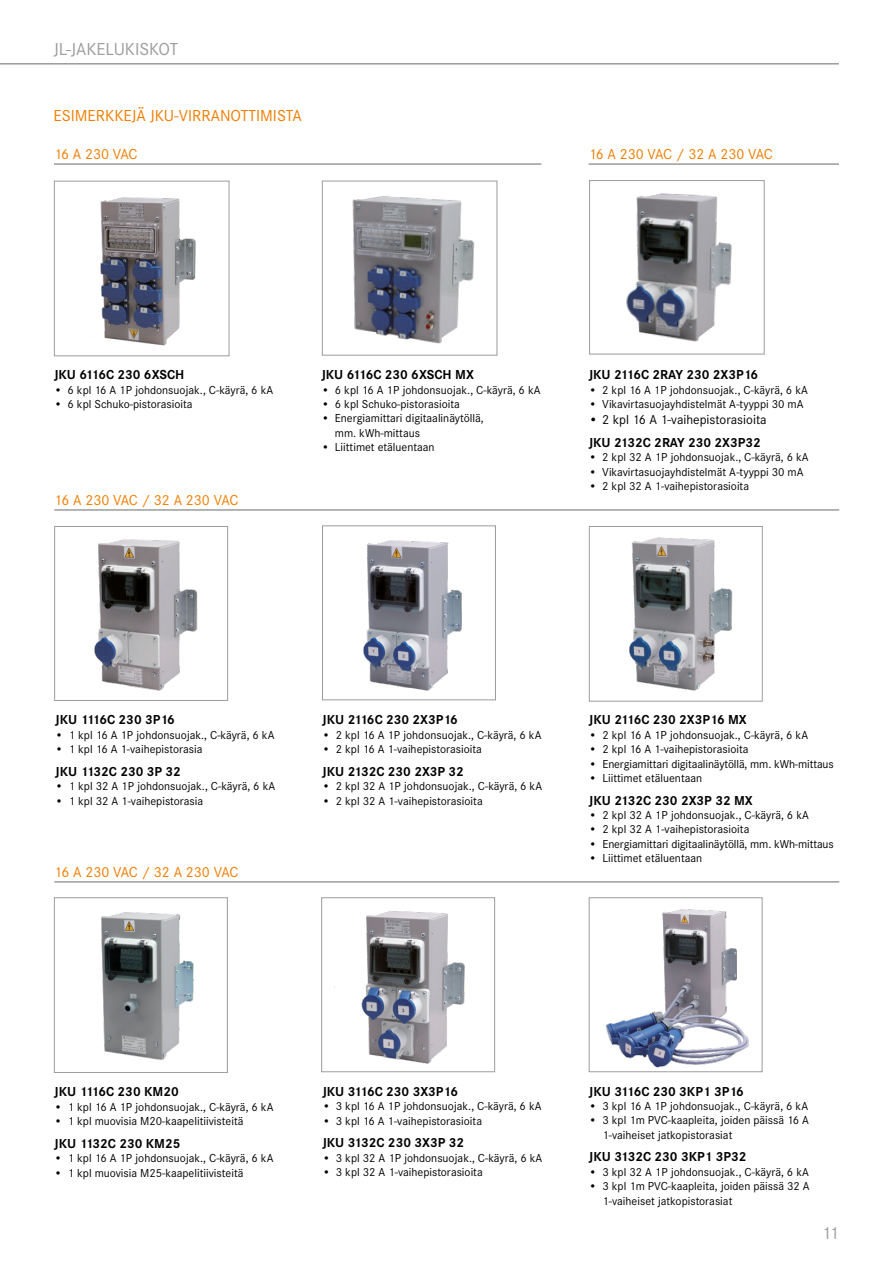
<style>
.page{position:relative;width:893px;height:1263px;background:#fff}
.page>*{position:absolute;margin:0;border:0;box-sizing:border-box;transform-origin:0 0}
.t1{font:18px "Corporate STOT";color:#9c9c9c}
.Leipis_otsikko_oranssi_11pt_H2{font:16.5px "Corporate STOT";color:#ef7d00}
.Leipis_otiskko_oranssi_10pt_H3_Viiva_all{font:15px "Corporate STOT";letter-spacing:-.025em;color:#ef7d00}
.Leipis_musta_9pt_BOLD_H4{font:700 13.5px "Corporate STOT";color:#000}
.Leipis_musta_9pt_BOLD_H4_rivin_alla_jatk{font:700 13.5px "Corporate STOT";color:#000}
.Bullet_musta_9pt{font:13.5px "Corporate STOT";color:#000}
.Bullet_musta_8pt{font:12px/14.4px "Corporate STOT";color:#000}
.Bullet_musta_8pt_tiivis{font:12px "Corporate STOT";letter-spacing:-.01em;color:#000}
</style>
<div class="page">
<hr style="left:0;top:63px;width:839px;height:2px;background:#9c9c9c">
<hr style="left:54px;top:509px;width:785px;height:2px;background:#9c9c9c">
<img style="left:94px;top:539px;width:104px;height:152px">
<div style="left:54px;top:526px;width:174px;height:175px;border:1px solid #9c9c9c"></div>
<img style="left:361px;top:540px;width:101px;height:151px">
<div style="left:322px;top:525px;width:174px;height:175px;border:1px solid #9c9c9c"></div>
<hr style="left:54px;top:881px;width:785px;height:2px;background:#9c9c9c">
<img style="left:606px;top:909px;width:143px;height:159px">
<div style="left:589px;top:897px;width:173px;height:175px;border:1px solid #9c9c9c"></div>
<img style="left:334px;top:911px;width:131px;height:153px">
<div style="left:321px;top:897px;width:174px;height:175px;border:1px solid #9c9c9c"></div>
<img style="left:101px;top:912px;width:93px;height:148px">
<div style="left:54px;top:897px;width:174px;height:176px;border:1px solid #9c9c9c"></div>
<img style="left:629px;top:537px;width:104px;height:154px">
<div style="left:589px;top:526px;width:174px;height:175px;border:1px solid #9c9c9c"></div>
<img style="left:352px;top:196px;width:123px;height:148px">
<div style="left:322px;top:181px;width:175px;height:175px;border:1px solid #9c9c9c"></div>
<img style="left:100px;top:197px;width:96px;height:149px">
<div style="left:54px;top:181px;width:175px;height:175px;border:1px solid #9c9c9c"></div>
<img style="left:626px;top:193px;width:106px;height:149px">
<div style="left:589px;top:180px;width:176px;height:174px;border:1px solid #9c9c9c"></div>
<hr style="left:54px;top:163px;width:487px;height:2px;background:#9c9c9c">
<hr style="left:589px;top:163px;width:250px;height:2px;background:#9c9c9c">
<h1 class="t1" style="left:54px;top:39px;width:126px">JL-JAKELUKISKOT</h1>
<h2 class="Leipis_otsikko_oranssi_11pt_H2" style="left:54px;top:107px;width:250px">ESIMERKKEJÄ JKU-VIRRANOTTIMISTA</h2>
<h3 class="Leipis_otiskko_oranssi_10pt_H3_Viiva_all" style="left:54px;top:146px;width:85px">16 A 230 VAC</h3>
<h3 class="Leipis_otiskko_oranssi_10pt_H3_Viiva_all" style="left:589px;top:146px;width:186px">16 A 230 VAC / 32 A 230 VAC</h3>
<h4 class="Leipis_musta_9pt_BOLD_H4" style="left:54px;top:367px;width:132px">JKU 6116C 230 6XSCH</h4>
<p class="Bullet_musta_8pt" style="left:54px;top:382px;width:221px">• 6 kpl 16 A 1P johdonsuojak., C-käyrä, 6 kA</p>
<p class="Bullet_musta_8pt" style="left:54px;top:397px;width:140px">• 6 kpl Schuko-pistorasioita</p>
<h3 class="Leipis_otiskko_oranssi_10pt_H3_Viiva_all" style="left:54px;top:491px;width:186px">16 A 230 VAC / 32 A 230 VAC</h3>
<h4 class="Leipis_musta_9pt_BOLD_H4" style="left:321px;top:367px;width:154px">JKU 6116C 230 6XSCH MX</h4>
<p class="Bullet_musta_8pt" style="left:321px;top:382px;width:221px">• 6 kpl 16 A 1P johdonsuojak., C-käyrä, 6 kA</p>
<p class="Bullet_musta_8pt" style="left:321px;top:397px;width:140px">• 6 kpl Schuko-pistorasioita</p>
<p class="Bullet_musta_8pt" style="left:335px;top:411px;width:150px;text-indent:-14px">• Energiamittari digitaalinäytöllä, mm. kWh-mittaus</p>
<p class="Bullet_musta_8pt" style="left:321px;top:440px;width:115px">• Liittimet etäluentaan</p>
<h4 class="Leipis_musta_9pt_BOLD_H4" style="left:589px;top:367px;width:171px">JKU 2116C 2RAY 230 2X3P16</h4>
<p class="Bullet_musta_8pt" style="left:589px;top:382px;width:221px">• 2 kpl 16 A 1P johdonsuojak., C-käyrä, 6 kA</p>
<p class="Bullet_musta_8pt" style="left:589px;top:397px;width:216px">• Vikavirtasuojayhdistelmät A-tyyppi 30 mA</p>
<p class="Bullet_musta_9pt" style="left:589px;top:412px;width:180px">• 2 kpl 16 A 1-vaihepistorasioita</p>
<h4 class="Leipis_musta_9pt_BOLD_H4_rivin_alla_jatk" style="left:589px;top:434px;width:174px">JKU 2132C 2RAY 230 2X3P32</h4>
<p class="Bullet_musta_8pt" style="left:589px;top:450px;width:221px">• 2 kpl 32 A 1P johdonsuojak., C-käyrä, 6 kA</p>
<p class="Bullet_musta_8pt" style="left:589px;top:464px;width:216px">• Vikavirtasuojayhdistelmät A-tyyppi 30 mA</p>
<p class="Bullet_musta_8pt" style="left:589px;top:479px;width:162px">• 2 kpl 32 A 1-vaihepistorasioita</p>
<h4 class="Leipis_musta_9pt_BOLD_H4" style="left:55px;top:712px;width:121px">JKU 1116C 230 3P16</h4>
<p class="Bullet_musta_8pt" style="left:55px;top:728px;width:221px">• 1 kpl 16 A 1P johdonsuojak., C-käyrä, 6 kA</p>
<p class="Bullet_musta_8pt" style="left:55px;top:742px;width:149px">• 1 kpl 16 A 1-vaihepistorasia</p>
<h4 class="Leipis_musta_9pt_BOLD_H4_rivin_alla_jatk" style="left:55px;top:764px;width:127px">JKU 1132C 230 3P 32</h4>
<p class="Bullet_musta_8pt" style="left:55px;top:779px;width:221px">• 1 kpl 32 A 1P johdonsuojak., C-käyrä, 6 kA</p>
<p class="Bullet_musta_8pt" style="left:55px;top:793px;width:149px">• 1 kpl 32 A 1-vaihepistorasia</p>
<h3 class="Leipis_otiskko_oranssi_10pt_H3_Viiva_all" style="left:54px;top:863px;width:186px">16 A 230 VAC / 32 A 230 VAC</h3>
<h4 class="Leipis_musta_9pt_BOLD_H4" style="left:322px;top:712px;width:137px">JKU 2116C 230 2X3P16</h4>
<p class="Bullet_musta_8pt" style="left:322px;top:728px;width:221px">• 2 kpl 16 A 1P johdonsuojak., C-käyrä, 6 kA</p>
<p class="Bullet_musta_8pt" style="left:322px;top:742px;width:161px">• 2 kpl 16 A 1-vaihepistorasioita</p>
<h4 class="Leipis_musta_9pt_BOLD_H4_rivin_alla_jatk" style="left:322px;top:764px;width:143px">JKU 2132C 230 2X3P 32</h4>
<p class="Bullet_musta_8pt" style="left:322px;top:779px;width:221px">• 2 kpl 32 A 1P johdonsuojak., C-käyrä, 6 kA</p>
<p class="Bullet_musta_8pt" style="left:322px;top:793px;width:162px">• 2 kpl 32 A 1-vaihepistorasioita</p>
<h4 class="Leipis_musta_9pt_BOLD_H4" style="left:589px;top:712px;width:159px">JKU 2116C 230 2X3P16 MX</h4>
<p class="Bullet_musta_8pt" style="left:589px;top:728px;width:221px">• 2 kpl 16 A 1P johdonsuojak., C-käyrä, 6 kA</p>
<p class="Bullet_musta_8pt" style="left:589px;top:742px;width:161px">• 2 kpl 16 A 1-vaihepistorasioita</p>
<p class="Bullet_musta_8pt_tiivis" style="left:589px;top:757px;width:246px">• Energiamittari digitaalinäytöllä, mm. kWh-mittaus</p>
<p class="Bullet_musta_8pt" style="left:589px;top:771px;width:115px">• Liittimet etäluentaan</p>
<h4 class="Leipis_musta_9pt_BOLD_H4_rivin_alla_jatk" style="left:589px;top:792px;width:165px">JKU 2132C 230 2X3P 32 MX</h4>
<p class="Bullet_musta_8pt" style="left:589px;top:808px;width:221px">• 2 kpl 32 A 1P johdonsuojak., C-käyrä, 6 kA</p>
<p class="Bullet_musta_8pt" style="left:589px;top:822px;width:162px">• 2 kpl 32 A 1-vaihepistorasioita</p>
<p class="Bullet_musta_8pt_tiivis" style="left:589px;top:837px;width:246px">• Energiamittari digitaalinäytöllä, mm. kWh-mittaus</p>
<p class="Bullet_musta_8pt" style="left:589px;top:851px;width:115px">• Liittimet etäluentaan</p>
<h4 class="Leipis_musta_9pt_BOLD_H4" style="left:54px;top:1084px;width:126px">JKU 1116C 230 KM20</h4>
<p class="Bullet_musta_8pt" style="left:54px;top:1100px;width:221px">• 1 kpl 16 A 1P johdonsuojak., C-käyrä, 6 kA</p>
<p class="Bullet_musta_8pt" style="left:54px;top:1114px;width:191px">• 1 kpl muovisia M20-kaapelitiivisteitä</p>
<h4 class="Leipis_musta_9pt_BOLD_H4_rivin_alla_jatk" style="left:54px;top:1135px;width:128px">JKU 1132C 230 KM25</h4>
<p class="Bullet_musta_8pt" style="left:54px;top:1151px;width:221px">• 1 kpl 16 A 1P johdonsuojak., C-käyrä, 6 kA</p>
<p class="Bullet_musta_8pt" style="left:54px;top:1165px;width:191px">• 1 kpl muovisia M25-kaapelitiivisteitä</p>
<h4 class="Leipis_musta_9pt_BOLD_H4" style="left:322px;top:1083px;width:137px">JKU 3116C 230 3X3P16</h4>
<p class="Bullet_musta_8pt" style="left:322px;top:1099px;width:221px">• 3 kpl 16 A 1P johdonsuojak., C-käyrä, 6 kA</p>
<p class="Bullet_musta_8pt" style="left:322px;top:1113px;width:161px">• 3 kpl 16 A 1-vaihepistorasioita</p>
<h4 class="Leipis_musta_9pt_BOLD_H4_rivin_alla_jatk" style="left:322px;top:1135px;width:143px">JKU 3132C 230 3X3P 32</h4>
<p class="Bullet_musta_8pt" style="left:322px;top:1150px;width:221px">• 3 kpl 32 A 1P johdonsuojak., C-käyrä, 6 kA</p>
<p class="Bullet_musta_8pt" style="left:322px;top:1165px;width:162px">• 3 kpl 32 A 1-vaihepistorasioita</p>
<h4 class="Leipis_musta_9pt_BOLD_H4" style="left:589px;top:1083px;width:156px">JKU 3116C 230 3KP1 3P16</h4>
<p class="Bullet_musta_8pt" style="left:589px;top:1099px;width:221px">• 3 kpl 16 A 1P johdonsuojak., C-käyrä, 6 kA</p>
<p class="Bullet_musta_8pt" style="left:602px;top:1113px;width:208px;text-indent:-14px">• 3 kpl 1m PVC-kaapleita, joiden päissä 16 A<br>1-vaiheiset jatkopistorasiat</p>
<h4 class="Leipis_musta_9pt_BOLD_H4_rivin_alla_jatk" style="left:589px;top:1149px;width:159px">JKU 3132C 230 3KP1 3P32</h4>
<p class="Bullet_musta_8pt" style="left:589px;top:1164px;width:221px">• 3 kpl 32 A 1P johdonsuojak., C-käyrä, 6 kA</p>
<p class="Bullet_musta_8pt" style="left:602px;top:1179px;width:209px;text-indent:-14px">• 3 kpl 1m PVC-kaapleita, joiden päissä 32 A<br>1-vaiheiset jatkopistorasiat</p>
<h1 class="t1" style="left:822px;top:1223px;width:19px">11</h1>
</div>
